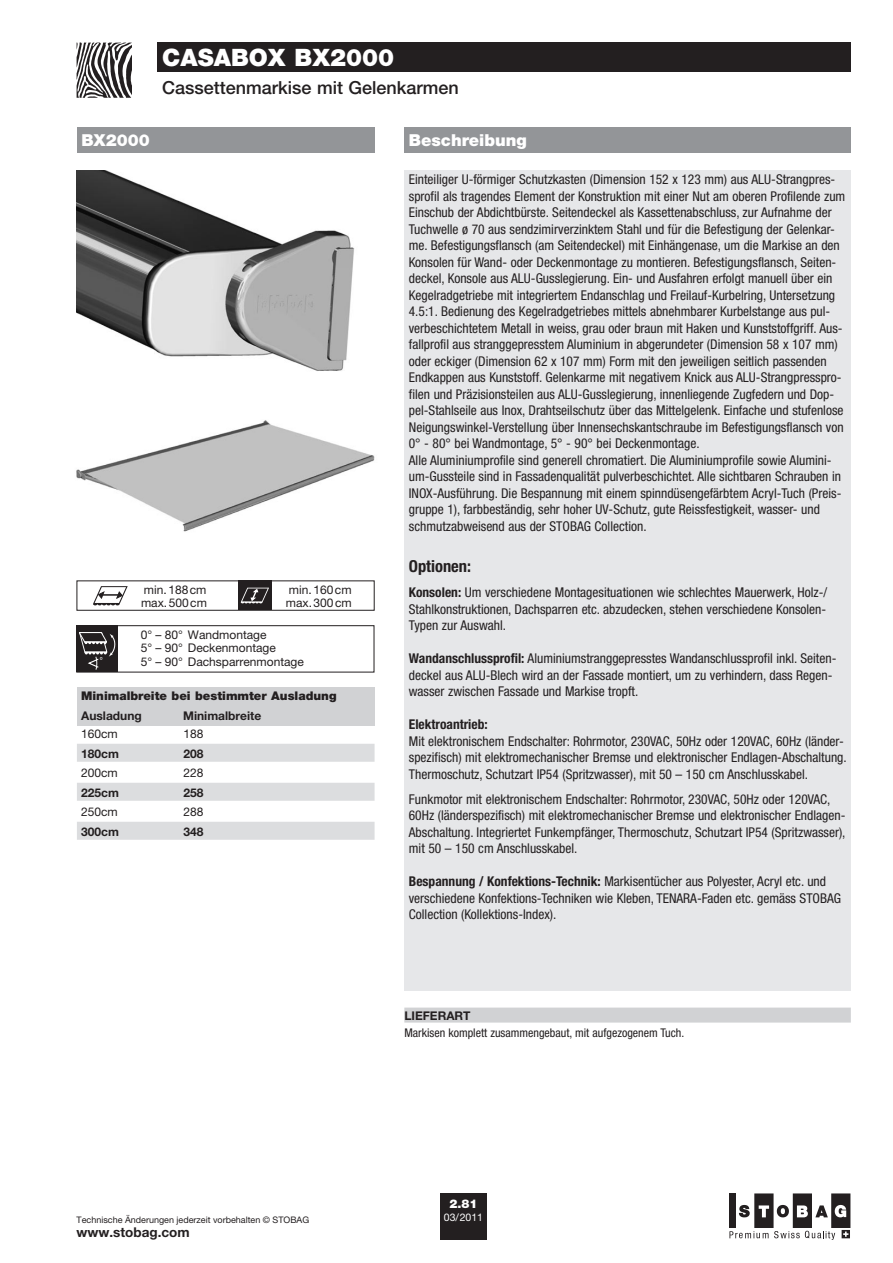
<style>
.page{position:relative;width:893px;height:1263px;background:#fff}
.page>*{position:absolute;margin:0;border:0;box-sizing:border-box;transform-origin:0 0}
.t1{font:900 24px "Helvetica Neue LT Pro";color:#fff}
.t2{font:500 18px "Helvetica Neue LT Pro";color:#231f20}
.t3{font:900 16.5px "Helvetica Neue LT Pro";color:#fff}
.t4{font:700 condensed 16.5px "Helvetica Neue LT Pro";color:#231f20}
.t5{font:condensed 13.5px/16.5px "Helvetica Neue LT Pro";color:#231f20}
.t6{font:700 condensed 13.5px "Helvetica Neue LT Pro";color:#231f20}
.t7{font:700 13.5px "Helvetica Neue LT Pro";color:#231f20}
.t8{font:12px/13.5px "Helvetica Neue LT Pro";color:#231f20}
.t9{font:700 12px "Helvetica Neue LT Pro";color:#231f20}
.t10{font:condensed 12px "Helvetica Neue LT Pro";color:#231f20}
.t11{font:900 12px "Helvetica Neue LT Pro";color:#231f20}
.t12{font:900 12px "Helvetica Neue LT Pro";color:#fff}
.t13{font:10.5px "Helvetica Neue LT Pro";color:#fff}
.t14{font:10.2px "Myriad";color:#fff;scale:.9 1}
.t15{font:9px "Helvetica Neue LT Pro";color:#231f20}
.s1{font-weight:700}
</style>
<div class="page">
<svg style="left:77px;top:43px;width:55px;height:55px"></svg>
<img style="left:77px;top:170px;width:278px;height:201px">
<img style="left:76px;top:420px;width:299px;height:112px">
<div style="left:404px;top:128px;width:447px;height:25px;background:#939598"></div>
<div style="left:404px;top:170px;width:447px;height:820px;background:#e6e7e9"></div>
<div style="left:77px;top:688px;width:298px;height:38px;background:#d1d2d4"></div>
<div style="left:404px;top:1007px;width:447px;height:15px;background:#d1d2d4"></div>
<div style="left:77px;top:625px;width:297px;height:47px;border:1px solid #231f20"></div>
<div style="left:440px;top:1193px;width:47px;height:47px;background:#231f20"></div>
<svg style="left:729px;top:1193px;width:121px;height:47px"></svg>
<div style="left:77px;top:744px;width:298px;height:18px;background:#dcdddf"></div>
<div style="left:77px;top:783px;width:298px;height:18px;background:#dcdddf"></div>
<div style="left:77px;top:822px;width:298px;height:18px;background:#dcdddf"></div>
<div style="left:77px;top:128px;width:298px;height:25px;background:#939598"></div>
<div style="left:158px;top:43px;width:693px;height:29px;background:#231f20"></div>
<svg style="left:93px;top:586px;width:35px;height:19px"></svg>
<div style="left:77px;top:580px;width:298px;height:31px;border:1px solid #231f20"></div>
<div style="left:239px;top:581px;width:33px;height:29px;background:#231f20"></div>
<svg style="left:240px;top:587px;width:29px;height:17px"></svg>
<svg style="left:241px;top:588px;width:28px;height:15px"></svg>
<div style="left:77px;top:626px;width:41px;height:46px;background:#231f20"></div>
<svg style="left:79px;top:632px;width:37px;height:38px"></svg>
<h1 class="t1" style="left:162px;top:43px;width:234px">casab ox BX2000</h1>
<h2 class="t2" style="left:162px;top:76px;width:298px">Cassettenmarkise mit Gelenkarmen</h2>
<p class="t3" style="left:81px;top:130px;width:70px">BX2000</p>
<p class="t14" style="left:100px;top:655px;width:5px">°</p>
<p class="t8" style="left:144px;top:582px;width:64px">min.188cm</p>
<p class="t8" style="left:289px;top:582px;width:64px">min.160cm</p>
<p class="t8" style="left:141px;top:596px;width:67px">max.500cm</p>
<p class="t8" style="left:286px;top:596px;width:67px">max.300cm</p>
<p class="t8" style="left:141px;top:627px;width:165px">0° – 80° Wandmontage<br>5° – 90° Deckenmontage<br>5° – 90° Dachsparrenmontage</p>
<p class="t11" style="left:81px;top:689px;width:257px">Minimalbreite bei bestimmter Ausladung</p>
<p class="t9" style="left:81px;top:708px;width:62px">Ausladung</p>
<p class="t9" style="left:183px;top:708px;width:80px">Minimalbreite</p>
<p class="t8" style="left:81px;top:727px;width:38px">160cm</p>
<p class="t8" style="left:183px;top:727px;width:22px">188</p>
<p class="t9" style="left:81px;top:746px;width:39px">180cm</p>
<p class="t9" style="left:183px;top:746px;width:22px">208</p>
<p class="t8" style="left:81px;top:766px;width:38px">200cm</p>
<p class="t8" style="left:183px;top:766px;width:22px">228</p>
<p class="t9" style="left:81px;top:785px;width:39px">225cm</p>
<p class="t9" style="left:183px;top:785px;width:22px">258</p>
<p class="t8" style="left:81px;top:805px;width:38px">250cm</p>
<p class="t8" style="left:183px;top:805px;width:22px">288</p>
<p class="t9" style="left:81px;top:824px;width:39px">300cm</p>
<p class="t9" style="left:183px;top:824px;width:22px">348</p>
<p class="t3" style="left:409px;top:130px;width:119px">Beschreibung</p>
<p class="t5" style="left:409px;top:171px;width:438px">Einteiliger U-förmiger Schutzkasten (Dimension 152 x 123 mm) aus ALU-Strangpres&shy;sprofil als tragendes Element der Konstruktion mit einer Nut am oberen Profilende zum Einschub der Abdichtbürste. Seitendeckel als Kassettenabschluss, zur Aufnahme der Tuchwelle ø 70 aus sendzimirverzinktem Stahl und für die Befestigung der Gelenkar&shy;me. Befestigungsflansch (am Seitendeckel) mit Einhängenase, um die Markise an den Konsolen für Wand- oder Deckenmontage zu montieren. Befestigungsflansch, Seiten&shy;deckel, Konsole aus ALU-Gusslegierung. Ein- und Ausfahren erfolgt manuell über ein Kegelradgetriebe mit integriertem Endanschlag und Freilauf-Kurbelring, Untersetzung 4.5:1. Bedienung des Kegelradgetriebes mittels abnehmbarer Kurbelstange aus pul&shy;verbeschichtetem Metall in weiss, grau oder braun mit Haken und Kunststoffgriff. Aus&shy;fallprofil aus stranggepresstem Aluminium in abgerundeter (Dimension 58 x 107 mm) oder eckiger (Dimension 62 x 107 mm) Form mit den jeweiligen seitlich passenden Endkappen aus Kunststoff. Gelenkarme mit negativem Knick aus ALU-Strangpresspro&shy;filen und Präzisionsteilen aus ALU-Gusslegierung, innenliegende Zugfedern und Dop&shy;pel-Stahlseile aus Inox, Drahtseilschutz über das Mittelgelenk. Einfache und stufenlose Neigungswinkel-Verstellung über Innensechskantschraube im Befestigungsflansch von 0° - 80° bei Wandmontage, 5° - 90° bei Deckenmontage.<br>Alle Aluminiumprofile sind generell chromatiert. Die Aluminiumprofile sowie Alumini&shy;um-Gussteile sind in Fassadenqualität pulverbeschichtet. Alle sichtbaren Schrauben in INOX-Ausführung. Die Bespannung mit einem spinndüsengefärbtem Acryl-Tuch (Preis&shy;gruppe 1), farbbeständig, sehr hoher UV-Schutz, gute Reissfestigkeit, wasser- und schmutzabweisend aus der STOBAG Collection.</p>
<p class="t4" style="left:409px;top:556px;width:64px">Optionen:</p>
<p class="t5" style="left:409px;top:584px;width:420px;text-align:justify"><span class="s1">Konsolen:</span> Um verschiedene Montagesituationen wie schlechtes Mauerwerk, Holz-/ Stahlkonstruktionen, Dachsparren etc. abzudecken, stehen verschiedene Konsolen-Typen zur Auswahl.</p>
<p class="t5" style="left:409px;top:650px;width:429px"><span class="s1">Wandanschlussprofil:</span> Aluminiumstranggepresstes Wandanschlussprofil inkl. Seiten&shy;deckel aus ALU-Blech wird an der Fassade montiert, um zu verhindern, dass Regen&shy;wasser zwischen Fassade und Markise tropft.</p>
<p class="t6" style="left:409px;top:716px;width:80px">Elektroantrieb:</p>
<p class="t5" style="left:409px;top:733px;width:439px">Mit elektronischem Endschalter: Rohrmotor, 230VAC, 50Hz oder 120VAC, 60Hz (länder&shy;spezifisch) mit elektromechanischer Bremse und elektronischer Endlagen-Abschaltung.<br>Thermoschutz, Schutzart IP54 (Spritzwasser), mit 50 – 150 cm Anschlusskabel.</p>
<p class="t5" style="left:409px;top:791px;width:438px">Funkmotor mit elektronischem Endschalter: Rohrmotor, 230VAC, 50Hz oder 120VAC, 60Hz (länderspezifisch) mit elektromechanischer Bremse und elektronischer Endlagen-Abschaltung. Integriertet Funkempfänger, Thermoschutz, Schutzart IP54 (Spritzwasser), mit 50 – 150 cm Anschlusskabel.</p>
<p class="t5" style="left:409px;top:873px;width:434px"><span class="s1">Bespannung / Konfektions-Technik:</span> Markisentücher aus Polyester, Acryl etc. und verschiedene Konfektions-Techniken wie Kleben, TENARA-Faden etc. gemäss STOBAG<br>Collection (Kollektions-Index).</p>
<p class="t9" style="left:404px;top:1009px;width:68px">LIEFERART</p>
<p class="t10" style="left:404px;top:1025px;width:281px">Markisen komplett zusammengebaut, mit aufgezogenem Tuch.</p>
<p class="t15" style="left:77px;top:1214px;width:234px">Technische Änderungen jederzeit vorbehalten © STOBAG</p>
<p class="t7" style="left:77px;top:1224px;width:115px">www.stobag.com</p>
<p class="t12" style="left:449px;top:1197px;width:30px">2.81</p>
<p class="t13" style="left:444px;top:1211px;width:41px">03/2011</p>
</div>
